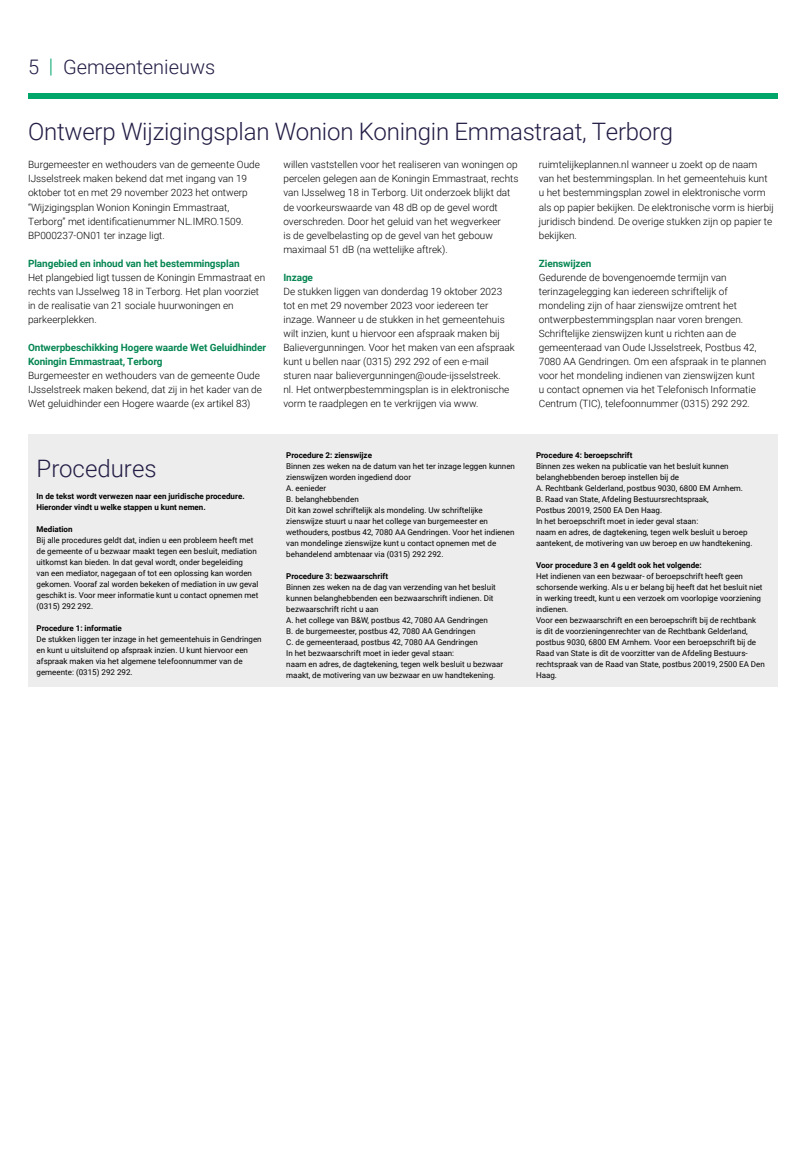
<style>
.page{position:relative;width:806px;height:1163px;background:#fff}
.page>*{position:absolute;margin:0;border:0;box-sizing:border-box;transform-origin:0 0}
.OIJ_kop_klein{font:300 24px "Roboto";letter-spacing:-.01em;color:#231d45}
.OIJ_kop_procedures{font:300 24px "Roboto";color:#231d45}
.t1{font:300 20px "Roboto";color:#231d45}
.t2{font:300 10px/14px "Roboto";color:#000}
.OIJ_tussenkop{font:700 10px/14px "Roboto";letter-spacing:-.01em;color:#068653}
.OIJ_colofon_plat{font:8px/11px "Roboto";color:#000}
.OIJ_colofon_kopje{font:700 8px/11px "Roboto";color:#000}
.OIJ_colofon_plat-2{font:700 8px "Roboto";color:#000}
.s1{color:#00a669}
</style>
<div class="page">
<div style="left:28px;top:93px;width:748px;height:5px;background:#00a669"></div>
<div style="left:28px;top:434px;width:748px;height:252px;background:#ededed"></div>
<p class="t1" style="left:28px;top:53px;width:189px">5 <span class="s1">|</span> Gemeentenieuws</p>
<h2 class="OIJ_kop_klein" style="left:28px;top:115px;width:646px">Ontwerp Wijzigingsplan Wonion Koningin Emmastraat, Terborg</h2>
<p class="t2" style="left:28px;top:157px;width:233px">Burgemeester en wethouders van de gemeente Oude IJsselstreek maken bekend dat met ingang van 19 oktober tot en met 29 november 2023 het ontwerp “Wijzigingsplan Wonion Koningin Emmastraat, Terborg” met identificatienummer NL.IMRO.1509.<br>BP000237-ON01 ter inzage ligt.</p>
<p class="OIJ_tussenkop" style="left:28px;top:255px;width:213px">Plangebied en inhoud van het bestemmingsplan</p>
<p class="t2" style="left:28px;top:269px;width:238px">Het plangebied ligt tussen de Koningin Emmastraat en rechts van IJsselweg 18 in Terborg. Het plan voorziet in de realisatie van 21 sociale huurwoningen en parkeerplekken.</p>
<p class="OIJ_tussenkop" style="left:28px;top:339px;width:239px">Ontwerpbeschikking Hogere waarde Wet Geluidhinder<br>Koningin Emmastraat, Terborg</p>
<p class="t2" style="left:28px;top:367px;width:235px">Burgemeester en wethouders van de gemeente Oude<br>IJsselstreek maken bekend, dat zij in het kader van de<br>Wet geluidhinder een Hogere waarde (ex artikel 83)</p>
<p class="t2" style="left:283px;top:157px;width:236px">willen vaststellen voor het realiseren van woningen op percelen gelegen aan de Koningin Emmastraat, rechts van IJsselweg 18 in Terborg. Uit onderzoek blijkt dat de voorkeurswaarde van 48 dB op de gevel wordt overschreden. Door het geluid van het wegverkeer<br>is de gevelbelasting op de gevel van het gebouw maximaal 51 dB (na wettelijke aftrek).</p>
<p class="OIJ_tussenkop" style="left:283px;top:269px;width:31px">Inzage</p>
<p class="t2" style="left:283px;top:283px;width:232px">De stukken liggen van donderdag 19 oktober 2023 tot en met 29 november 2023 voor iedereen ter inzage. Wanneer u de stukken in het gemeentehuis wilt inzien, kunt u hiervoor een afspraak maken bij Balievergunningen. Voor het maken van een afspraak kunt u bellen naar (0315) 292 292 of een e-mail sturen naar balievergunningen@oude-ijsselstreek.<br>nl. Het ontwerpbestemmingsplan is in elektronische vorm te raadplegen en te verkrijgen via www.</p>
<p class="t2" style="left:538px;top:157px;width:236px">ruimtelijkeplannen.nl wanneer u zoekt op de naam van het bestemmingsplan. In het gemeentehuis kunt u het bestemmingsplan zowel in elektronische vorm als op papier bekijken. De elektronische vorm is hierbij juridisch bindend. De overige stukken zijn op papier te bekijken.</p>
<p class="OIJ_tussenkop" style="left:538px;top:255px;width:54px">Zienswijzen</p>
<p class="t2" style="left:538px;top:269px;width:229px">Gedurende de bovengenoemde termijn van terinzagelegging kan iedereen schriftelijk of mondeling zijn of haar zienswijze omtrent het ontwerpbestemmingsplan naar voren brengen.<br>Schriftelijke zienswijzen kunt u richten aan de gemeenteraad van Oude IJsselstreek, Postbus 42, 7080 AA Gendringen. Om een afspraak in te plannen voor het mondeling indienen van zienswijzen kunt<br>u contact opnemen via het Telefonisch Informatie Centrum (TIC), telefoonnummer (0315) 292 292.</p>
<h2 class="OIJ_kop_procedures" style="left:37px;top:451px;width:121px">Procedures</h2>
<p class="OIJ_colofon_kopje" style="left:37px;top:490px;width:209px">In de tekst wordt verwezen naar een juridische procedure.<br>Hieronder vindt u welke stappen u kunt nemen.</p>
<p class="OIJ_colofon_kopje" style="left:37px;top:523px;width:38px">Mediation</p>
<p class="OIJ_colofon_plat" style="left:37px;top:534px;width:223px">Bij alle procedures geldt dat, indien u een probleem heeft met de gemeente of u bezwaar maakt tegen een besluit, mediation uitkomst kan bieden. In dat geval wordt, onder begeleiding<br>van een mediator, nagegaan of tot een oplossing kan worden gekomen. Vooraf zal worden bekeken of mediation in uw geval geschikt is. Voor meer informatie kunt u contact opnemen met (0315) 292 292.</p>
<p class="OIJ_colofon_kopje" style="left:37px;top:622px;width:87px">Procedure 1: informatie</p>
<p class="OIJ_colofon_plat" style="left:37px;top:633px;width:226px">De stukken liggen ter inzage in het gemeentehuis in Gendringen en kunt u uitsluitend op afspraak inzien. U kunt hiervoor een afspraak maken via het algemene telefoonnummer van de gemeente: (0315) 292 292.</p>
<p class="OIJ_colofon_plat-2" style="left:286px;top:449px;width:87px">Procedure 2: zienswijze</p>
<p class="OIJ_colofon_plat" style="left:286px;top:460px;width:230px">Binnen zes weken na de datum van het ter inzage leggen kunnen zienswijzen worden ingediend door</p>
<p class="OIJ_colofon_plat" style="left:286px;top:482px;width:41px">A. eenieder</p>
<p class="OIJ_colofon_plat" style="left:286px;top:493px;width:74px">B. belanghebbenden</p>
<p class="OIJ_colofon_plat" style="left:286px;top:504px;width:230px">Dit kan zowel schriftelijk als mondeling. Uw schriftelijke zienswijze stuurt u naar het college van burgemeester en wethouders, postbus 42, 7080 AA Gendringen. Voor het indienen van mondelinge zienswijze kunt u contact opnemen met de behandelend ambtenaar via (0315) 292 292.</p>
<p class="OIJ_colofon_kopje" style="left:286px;top:570px;width:103px">Procedure 3: bezwaarschrift</p>
<p class="OIJ_colofon_plat" style="left:286px;top:581px;width:211px">Binnen zes weken na de dag van verzending van het besluit kunnen belanghebbenden een bezwaarschrift indienen. Dit bezwaarschrift richt u aan</p>
<p class="OIJ_colofon_plat" style="left:286px;top:614px;width:203px">A. het college van B&amp;W, postbus 42, 7080 AA Gendringen</p>
<p class="OIJ_colofon_plat" style="left:286px;top:625px;width:190px">B. de burgemeester, postbus 42, 7080 AA Gendringen</p>
<p class="OIJ_colofon_plat" style="left:286px;top:636px;width:193px">C. de gemeenteraad, postbus 42, 7080 AA Gendringen</p>
<p class="OIJ_colofon_plat" style="left:286px;top:647px;width:169px">In het bezwaarschrift moet in ieder geval staan:</p>
<p class="OIJ_colofon_plat" style="left:286px;top:658px;width:218px">naam en adres, de dagtekening, tegen welk besluit u bezwaar maakt, de motivering van uw bezwaar en uw handtekening.</p>
<p class="OIJ_colofon_kopje" style="left:535px;top:449px;width:98px">Procedure 4: beroepschrift</p>
<p class="OIJ_colofon_plat" style="left:535px;top:460px;width:194px">Binnen zes weken na publicatie van het besluit kunnen belanghebbenden beroep instellen bij de</p>
<p class="OIJ_colofon_plat" style="left:535px;top:482px;width:208px">A. Rechtbank Gelderland, postbus 9030, 6800 EM Arnhem.</p>
<p class="OIJ_colofon_plat" style="left:535px;top:493px;width:174px">B. Raad van State, Afdeling Bestuursrechtspraak,</p>
<p class="OIJ_colofon_plat" style="left:535px;top:504px;width:127px">Postbus 20019, 2500 EA Den Haag.</p>
<p class="OIJ_colofon_plat" style="left:535px;top:515px;width:164px">In het beroepschrift moet in ieder geval staan:</p>
<p class="OIJ_colofon_plat" style="left:535px;top:526px;width:218px">naam en adres, de dagtekening, tegen welk besluit u beroep aantekent, de motivering van uw beroep en uw handtekening.</p>
<p class="OIJ_colofon_kopje" style="left:535px;top:559px;width:167px">Voor procedure 3 en 4 geldt ook het volgende:</p>
<p class="OIJ_colofon_plat" style="left:535px;top:570px;width:228px">Het indienen van een bezwaar- of beroepschrift heeft geen schorsende werking. Als u er belang bij heeft dat het besluit niet in werking treedt, kunt u een verzoek om voorlopige voorziening indienen.</p>
<p class="OIJ_colofon_plat" style="left:535px;top:614px;width:230px">Voor een bezwaarschrift en een beroepschrift bij de rechtbank<br>is dit de voorzieningenrechter van de Rechtbank Gelderland, postbus 9030, 6800 EM Arnhem. Voor een beroepschrift bij de Raad van State is dit de voorzitter van de Afdeling Bestuurs&shy;rechtspraak van de Raad van State, postbus 20019, 2500 EA Den Haag.</p>
</div>
